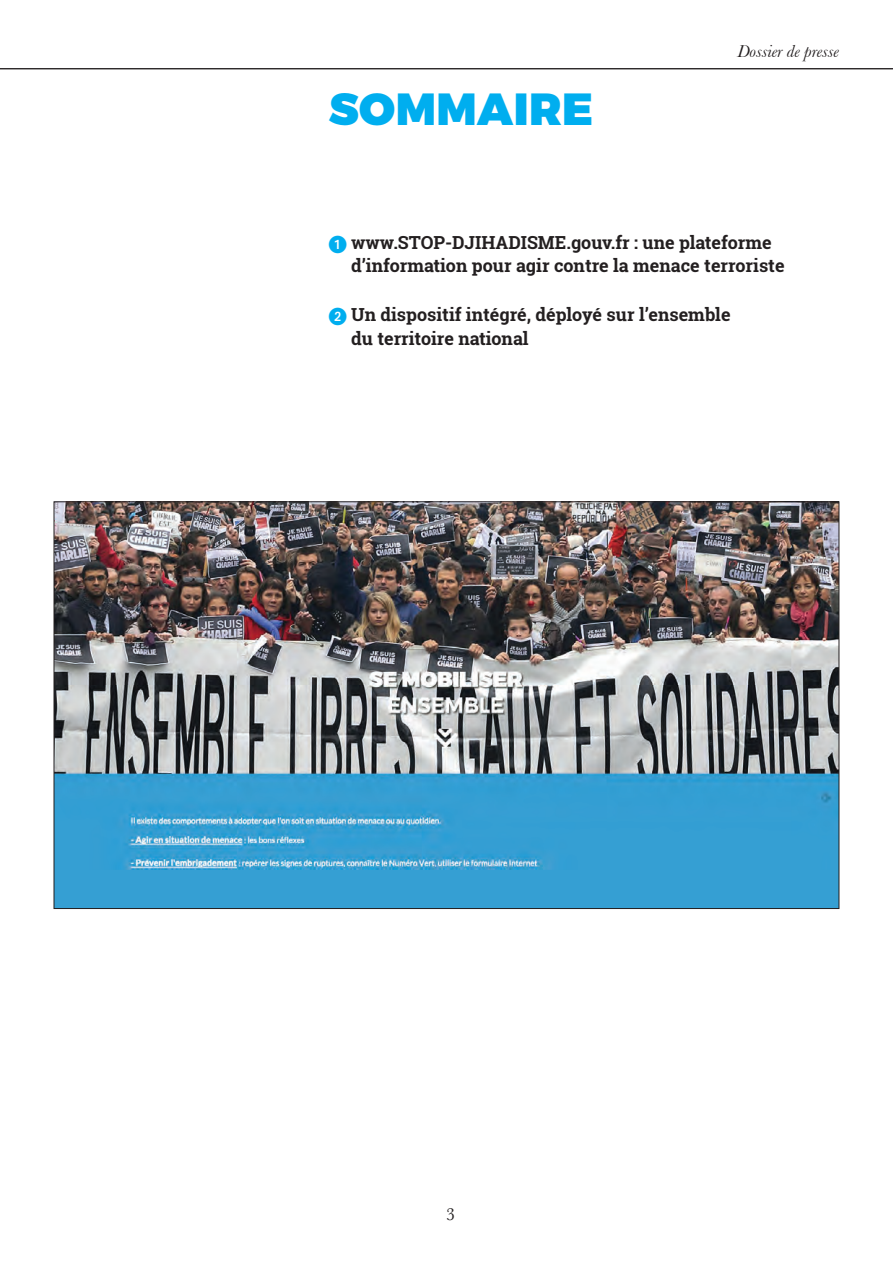
<style>
.page{position:relative;width:893px;height:1263px;background:#fff}
.page>*{position:absolute;margin:0;border:0;box-sizing:border-box;transform-origin:0 0}
.t1{font:900 45px "Montserrat";letter-spacing:.01em;color:#00aeef}
.t2{font:700 18px/24px "Roboto Slab";color:#231f20}
.t3{font:italic 18px "Baskerville";color:#231f20}
.t4{font:18px "Baskerville";color:#231f20}
.s1{font-family:"European Pi One";font-weight:400;color:#00aeef}
</style>
<div class="page">
<hr style="left:0;top:68px;width:893px;height:1px;background:#231f20">
<img style="left:56px;top:504px;width:781px;height:403px">
<h1 class="t1" style="left:329px;top:80px;width:266px">SOMMAIRE</h1>
<p class="t3" style="left:737px;top:41px;width:103px">Dossier de presse</p>
<p class="t2" style="left:351px;top:230px;width:435px;text-indent:-22px"><span class="s1">1</span> www.STOP-DJIHADISME.gouv.fr : une plateforme d’information pour agir contre la menace terroriste</p>
<p class="t2" style="left:351px;top:302px;width:381px;text-indent:-22px"><span class="s1">2</span> Un dispositif intégré, déployé sur l’ensemble du territoire national</p>
<p class="t4" style="left:446px;top:1203px;width:10px">3</p>
</div>
